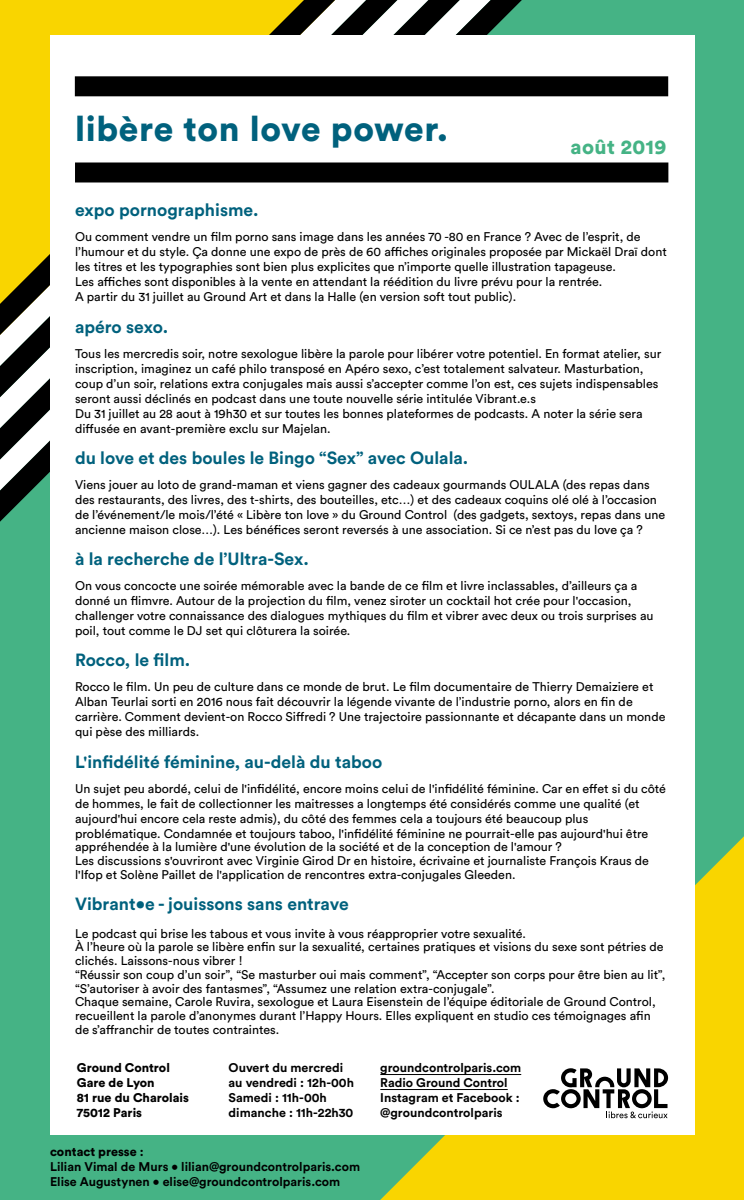
<style>
.page{position:relative;width:744px;height:1200px;background:#45b385}
.page>*{position:absolute;margin:0;border:0;box-sizing:border-box;transform-origin:0 0}
.t1{font:900 35px "Circular Std";letter-spacing:.02em;color:#00617d}
.t2{font:900 20.38px "Circular Std";letter-spacing:.02em;color:#45b385}
.t3{font:700 17.5px "Circular Std";color:#00617d}
.t4{font:12.5px/15px "Circular Std";color:#000}
.t5{font:700 12.5px/15px "Circular Std";color:#000}
.t6{font:900 12.5px/15px "Circular Std";color:#000}
.s1{font-weight:900}
</style>
<div class="page">
<svg style="left:380px;top:836px;width:364px;height:364px;background:#e9d10b"></svg>
<svg style="left:0;top:0;width:522px;height:539px;background:#b2a739"></svg>
<div style="left:51px;top:35px;width:644px;height:1100px;background:#fff"></div>
<svg style="left:543px;top:1068px;width:125px;height:50px"></svg>
<div style="left:75px;top:76px;width:593px;height:20px;background:#000"></div>
<hr style="left:380px;top:1074px;width:141px;height:1px;background:#000">
<hr style="left:380px;top:1089px;width:128px;height:1px;background:#000">
<div style="left:75px;top:162px;width:593px;height:20px;background:#000"></div>
<h1 class="t1" style="left:75px;top:106px;width:375px">libère ton love power.</h1>
<h2 class="t2" style="left:570px;top:133px;width:97px">août 2019</h2>
<h3 class="t3" style="left:75px;top:199px;width:185px">expo pornographisme.</h3>
<p class="t4" style="left:75px;top:229px;width:593px">Ou comment vendre un film porno sans image dans les années 70 -80 en France ? Avec de l’esprit, de l’humour et du style. Ça donne une expo de près de 60 affiches originales proposée par Mickaël Draï dont les titres et les typographies sont bien plus explicites que n’importe quelle illustration tapageuse.<br>Les affiches sont disponibles à la vente en attendant la réédition du livre prévu pour la rentrée.<br>A partir du 31 juillet au Ground Art et dans la Halle (en version soft tout public).</p>
<h3 class="t3" style="left:75px;top:315px;width:95px">apéro sexo.</h3>
<p class="t4" style="left:75px;top:345px;width:588px">Tous les mercredis soir, notre sexologue libère la parole pour libérer votre potentiel. En format atelier, sur inscription, imaginez un café philo transposé en Apéro sexo, c’est totalement salvateur. Masturbation, coup d’un soir, relations extra conjugales mais aussi s’accepter comme l’on est, ces sujets indispensables seront aussi déclinés en podcast dans une toute nouvelle série intitulée Vibrant.e.s<br>Du 31 juillet au 28 aout à 19h30 et sur toutes les bonnes plateformes de podcasts. A noter la série sera diffusée en avant-première exclu sur Majelan.</p>
<h3 class="t3" style="left:75px;top:446px;width:395px">du love et des boules le Bingo “Sex” avec Oulala.</h3>
<p class="t4" style="left:75px;top:477px;width:592px">Viens jouer au loto de grand-maman et viens gagner des cadeaux gourmands OULALA (des repas dans des restaurants, des livres, des t-shirts, des bouteilles, etc…) et des cadeaux coquins olé olé à l’occasion de l’événement/le mois/l’été « Libère ton love » du Ground Control (des gadgets, sextoys, repas dans une ancienne maison close…). Les bénéfices seront reversés à une association. Si ce n’est pas du love ça ?</p>
<h3 class="t3" style="left:75px;top:548px;width:235px">à la recherche de l’Ultra-Sex.</h3>
<p class="t4" style="left:75px;top:578px;width:580px">On vous concocte une soirée mémorable avec la bande de ce film et livre inclassables, d’ailleurs ça a donné un flimvre. Autour de la projection du film, venez siroter un cocktail hot crée pour l'occasion, challenger votre connaissance des dialogues mythiques du film et vibrer avec deux ou trois surprises au poil, tout comme le DJ set qui clôturera la soirée.</p>
<h3 class="t3" style="left:75px;top:649px;width:117px">Rocco, le film.</h3>
<p class="t4" style="left:75px;top:679px;width:592px">Rocco le film. Un peu de culture dans ce monde de brut. Le film documentaire de Thierry Demaiziere et Alban Teurlai sorti en 2016 nous fait découvrir la légende vivante de l’industrie porno, alors en fin de carrière. Comment devient-on Rocco Siffredi ? Une trajectoire passionnante et décapante dans un monde qui pèse des milliards.</p>
<h3 class="t3" style="left:75px;top:750px;width:309px">L'infidélité féminine, au-delà du taboo</h3>
<p class="t4" style="left:75px;top:780px;width:592px">Un sujet peu abordé, celui de l'infidélité, encore moins celui de l'infidélité féminine. Car en effet si du côté de hommes, le fait de collectionner les maitresses a longtemps été considérés comme une qualité (et aujourd'hui encore cela reste admis), du côté des femmes cela a toujours été beaucoup plus problématique. Condamnée et toujours taboo, l'infidélité féminine ne pourrait-elle pas aujourd'hui être</p>
<p class="t4" style="left:75px;top:840px;width:575px;line-height:13.8px">appréhendée à la lumière d'une évolution de la société et de la conception de l'amour ?<br>Les discussions s'ouvriront avec Virginie Girod Dr en histoire, écrivaine et journaliste François Kraus de l'Ifop et Solène Paillet de l'application de rencontres extra-conjugales Gleeden.</p>
<h3 class="t3" style="left:75px;top:893px;width:275px">Vibrant•e - jouissons sans entrave</h3>
<p class="t4" style="left:75px;top:926px;width:592px;line-height:13.8px">Le podcast qui brise les tabous et vous invite à vous réapproprier votre sexualité.<br>À l’heure où la parole se libère enfin sur la sexualité, certaines pratiques et visions du sexe sont pétries de clichés. Laissons-nous vibrer !<br>“Réussir son coup d’un soir”, “Se masturber oui mais comment”, “Accepter son corps pour être bien au lit”, “S’autoriser à avoir des fantasmes”, “Assumez une relation extra-conjugale”.<br>Chaque semaine, Carole Ruvira, sexologue et Laura Eisenstein de l’équipe éditoriale de Ground Control, recueillent la parole d’anonymes durant l’Happy Hours. Elles expliquent en studio ces témoignages afin de s’affranchir de toutes contraintes.</p>
<p class="t6" style="left:77px;top:1060px;width:114px">Ground Control<br>Gare de Lyon<br>81 rue du Charolais<br>75012 Paris</p>
<p class="t5" style="left:229px;top:1060px;width:127px">Ouvert du mercredi au vendredi : 12h-00h<br>Samedi : 11h-00h dimanche : 11h-22h30</p>
<p class="t5" style="left:380px;top:1060px;width:142px">groundcontrolparis.com<br>Radio Ground Control<br>Instagram et Facebook : @groundcontrolparis</p>
<p class="t5" style="left:50px;top:1143px;width:311px"><span class="s1">contact presse</span> :<br>Lilian Vimal de Murs • lilian@groundcontrolparis.com<br>Elise Augustynen • elise@groundcontrolparis.com</p>
</div>
